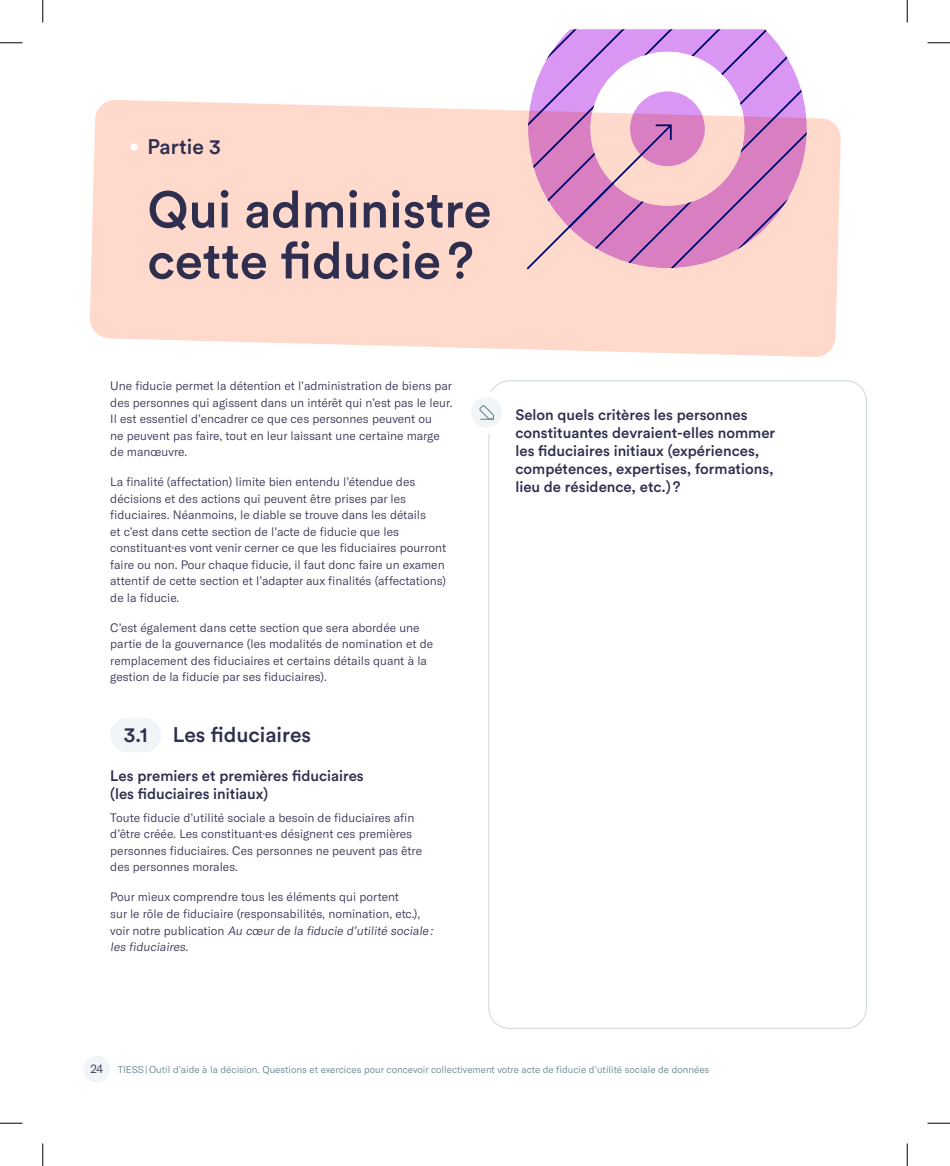
<style>
.page{position:relative;width:950px;height:1166px;background:#fff}
.page>*{position:absolute;margin:0;border:0;box-sizing:border-box;transform-origin:0 0}
.t1{font:500 51px/51px "Circular Std";color:#2e2e4f}
.t2{font:500 21px "Circular Std";color:#2e2e4f}
.t3{font:500 15px/18px "Circular Std";color:#2e2e4f}
.t4{font:300 12px/16.5px "GT America";color:#2e2e4f}
.t5{font:300 9.75px "GT America";color:#63818a}
.s1{font-size:12px;color:#2e2e4f}
</style>
<div class="page">
<div style="left:83px;top:1055px;width:27px;height:27px;background:#f2f5f7;border-radius:50%"></div>
<svg style="left:90px;top:100px;width:751px;height:257px;background:#fedbcf"></svg>
<div style="left:131px;top:143px;width:6px;height:8px;background:#fff;border-radius:50%"></div>
<div style="left:110px;top:717px;width:51px;height:35px;background:#f2f5f7;border-radius:17px"></div>
<svg style="left:524px;top:29px;width:282px;height:242px;background:#e0a8d3"></svg>
<div style="left:471px;top:397px;width:31px;height:31px;background:#f2f5f7;border-radius:50%"></div>
<svg style="left:479px;top:405px;width:15px;height:15px"></svg>
<svg style="left:0;top:42px;width:22px;height:1px"></svg>
<svg style="left:927px;top:42px;width:23px;height:1px"></svg>
<svg style="left:0;top:1122px;width:22px;height:1px"></svg>
<svg style="left:927px;top:1122px;width:23px;height:1px"></svg>
<svg style="left:42px;top:0;width:1px;height:22px"></svg>
<svg style="left:42px;top:1143px;width:1px;height:23px"></svg>
<svg style="left:906px;top:0;width:1px;height:22px"></svg>
<svg style="left:906px;top:1143px;width:1px;height:23px"></svg>
<h2 class="t2" style="left:147px;top:134px;width:75px">Partie 3</h2>
<h1 class="t1" style="left:147px;top:183px;width:345px">Qui administre cette fiducie?</h1>
<p class="t4" style="left:110px;top:377px;width:344px">Une fiducie permet la détention et l’administration de biens par des personnes qui agissent dans un intérêt qui n’est pas le leur.<br>Il est essentiel d’encadrer ce que ces personnes peuvent ou<br>ne peuvent pas faire, tout en leur laissant une certaine marge de manœuvre.</p>
<p class="t4" style="left:110px;top:473px;width:337px">La finalité (affectation) limite bien entendu l’étendue des décisions et des actions qui peuvent être prises par les fiduciaires. Néanmoins, le diable se trouve dans les détails<br>et c’est dans cette section de l’acte de fiducie que les constituant·es vont venir cerner ce que les fiduciaires pourront faire ou non. Pour chaque fiducie, il faut donc faire un examen attentif de cette section et l’adapter aux finalités (affectations) de la fiducie.</p>
<p class="t4" style="left:110px;top:619px;width:324px">C’est également dans cette section que sera abordée une partie de la gouvernance (les modalités de nomination et de remplacement des fiduciaires et certains détails quant à la gestion de la fiducie par ses fiduciaires).</p>
<h2 class="t2" style="left:124px;top:721px;width:189px">3.1 Les fiduciaires</h2>
<p class="t3" style="left:110px;top:766px;width:255px">Les premiers et premières fiduciaires (les fiduciaires initiaux)</p>
<p class="t4" style="left:110px;top:809px;width:313px">Toute fiducie d’utilité sociale a besoin de fiduciaires afin d’être créée. Les constituant·es désignent ces premières personnes fiduciaires. Ces personnes ne peuvent pas être des personnes morales.</p>
<p class="t4" style="left:110px;top:889px;width:326px">Pour mieux comprendre tous les éléments qui portent<br>sur le rôle de fiduciaire (responsabilités, nomination, etc.), vo i r n ot re p u b l i cat i o n Au cœur de la fiducie d’utilité sociale : les fiduciaires.</p>
<p class="t3" style="left:515px;top:405px;width:261px">Selon quels critères les personnes constituantes devraient-elles nommer les fiduciaires initiaux (expériences, compétences, expertises, formations, lieu de résidence, etc.)?</p>
<p class="t5" style="left:90px;top:1063px;width:620px"><span class="s1">24</span> TIESS | Outil d’aide à la décision. Questions et exercices pour concevoir collectivement votre acte de fiducie d’utilité sociale de données</p>
</div>
